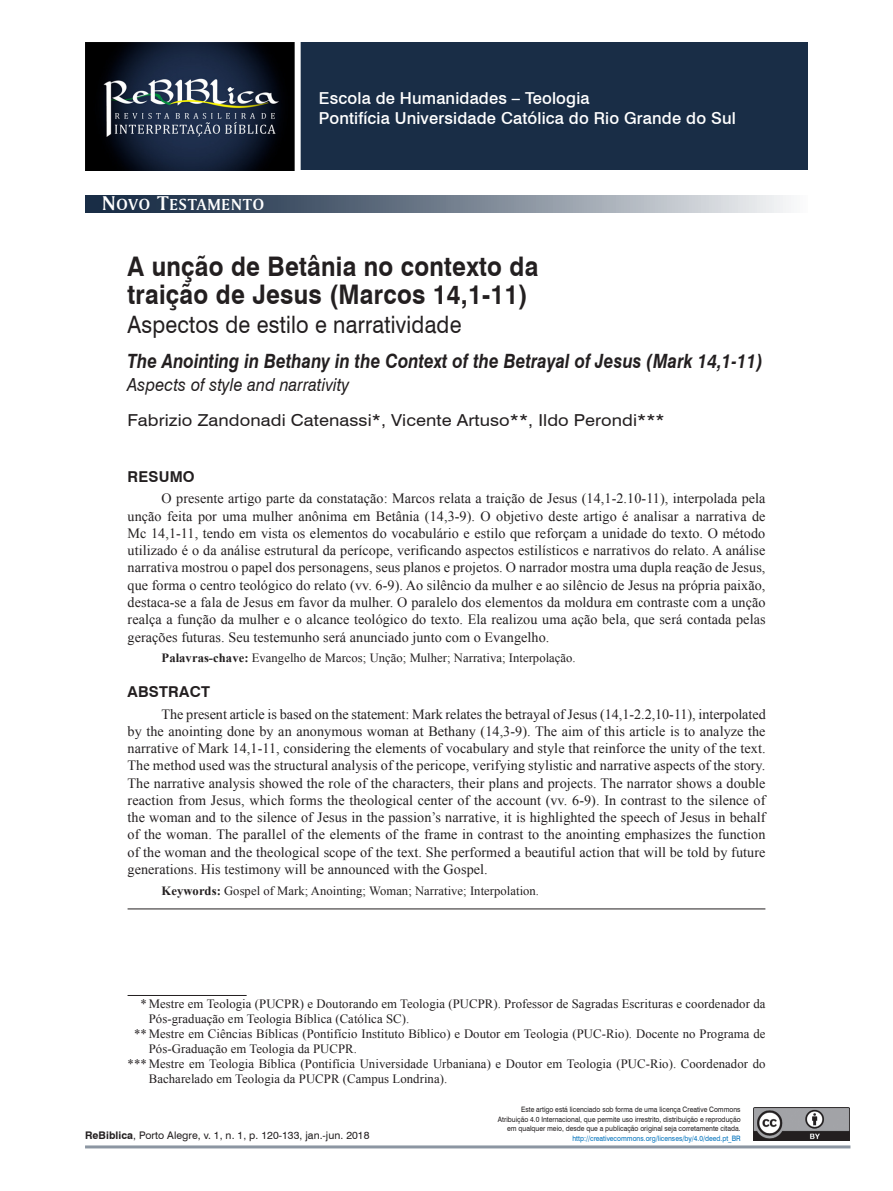
<style>
.page{position:relative;width:893px;height:1191px;background:#fff}
.page>*{position:absolute;margin:0;border:0;box-sizing:border-box;transform-origin:0 0}
.t1{font:700 27px/28.5px "Swiss 721 BT";letter-spacing:.01em;color:#231f20;scale:.9 1}
.t2{font:24px "Swiss 721 BT";letter-spacing:.01em;color:#231f20;scale:.9 1}
.t3{font:italic 700 19.65px "Swiss 721 BT";letter-spacing:.005em;color:#231f20;scale:.86 1}
.t4{font:italic 18px "Swiss 721 BT";letter-spacing:.01em;color:#231f20;scale:.9 1}
.t5{font:16.8px "Amerigo BT Bold A SC800";letter-spacing:.05em;color:#fff}
.t6{font:500 16.5px/19.5px "Swiss 721 BT";letter-spacing:.01em;color:#fff}
.t7{font:16.5px "Swiss 721 BT";letter-spacing:.005em;color:#231f20;scale:1.1 1}
.t8{font:700 15px "Swiss 721 BT";letter-spacing:.015em;color:#231f20}
.t9{font:14.1px/17.2px "Times New Roman";letter-spacing:.005em;color:#231f20;text-align:justify}
.t10{font:12.75px "Times New Roman";letter-spacing:.005em;color:#231f20}
.t11{font:12.6px "Times New Roman";letter-spacing:.005em;color:#231f20}
.t12{font:10.5px "Swiss 721 BT";letter-spacing:.005em;color:#231f20}
.t13{font:7.35px/9.4px "Swiss 721 BT";color:#231f20;text-align:right;scale:.91 1}
.t14{font:7.35px "Swiss 721 BT";color:#0072bc;scale:.91 1}
.s1{font-size:21px}
.s2{font-weight:700}
.s3{color:#fff}
</style>
<div class="page">
<svg style="left:85px;top:196px;width:704px;height:17px;background:#758190"></svg>
<img style="left:754px;top:1107px;width:96px;height:33px">
<div style="left:85px;top:43px;width:723px;height:127px;background:#192d46"></div>
<img style="left:85px;top:43px;width:210px;height:127px">
<div style="left:295px;top:27px;width:6px;height:151px;background:#fff"></div>
<hr style="left:85px;top:1145px;width:765px;height:3px;background:#8c96a2">
<hr style="left:128px;top:908px;width:637px;height:1px;background:#231f20">
<hr style="left:128px;top:995px;width:119px;height:1px;background:#231f20">
<p class="t5" style="left:102px;top:194px;width:163px"><span class="s1">N</span>OVO <span class="s1">T</span>ESTAMENTO</p>
<p class="t6" style="left:319px;top:88px;width:418px">Escola de Humanidades – Teologia<br>Pontifícia Universidade Católica do Rio Grande do Sul</p>
<h1 class="t1" style="left:128px;top:252px;width:458px">A unção de Betânia no contexto da traição de Jesus (Marcos 14,1-11)</h1>
<h2 class="t2" style="left:128px;top:310px;width:373px">Aspectos de estilo e narratividade</h2>
<h3 class="t3" style="left:128px;top:349px;width:740px">The Anointing in Bethany in the Context of the Betrayal of Jesus (Mark 14,1-11)</h3>
<p class="t4" style="left:128px;top:373px;width:248px">Aspects of style and narrativity</p>
<p class="t7" style="left:128px;top:410px;width:490px">Fabrizio Zandonadi Catenassi*, Vicente Artuso**, Ildo Perondi***</p>
<p class="t8" style="left:128px;top:467px;width:69px">Resumo</p>
<p class="t9" style="left:128px;top:490px;width:639px;text-indent:34px">O presente artigo parte da constatação: Marcos relata a traição de Jesus (14,1-2.10-11), interpolada pela unção feita por uma mulher anônima em Betânia (14,3-9). O objetivo deste artigo é analisar a narrativa de Mc 14,1-11, tendo em vista os elementos do vocabulário e estilo que reforçam a unidade do texto. O método utilizado é o da análise estrutural da perícope, verificando aspectos estilísticos e narrativos do relato. A análise narrativa mostrou o papel dos personagens, seus planos e projetos. O narrador mostra uma dupla reação de Jesus, que forma o centro teológico do relato (vv. 6-9). Ao silêncio da mulher e ao silêncio de Jesus na própria paixão, destaca-se a fala de Jesus em favor da mulher. O paralelo dos elementos da moldura em contraste com a unção realça a função da mulher e o alcance teológico do texto. Ela realizou uma ação bela, que será contada pelas gerações futuras. Seu testemunho será anunciado junto com o Evangelho.</p>
<p class="t11" style="left:162px;top:649px;width:416px"><span class="s2">Palavras-chave:</span> Evangelho de Marcos; Unção; Mulher; Narrativa; Interpolação.</p>
<p class="t8" style="left:128px;top:682px;width:84px">Abstract</p>
<p class="t9" style="left:128px;top:705px;width:640px;text-indent:34px">The present article is based on the statement: Mark relates the betrayal of Jesus (14,1-2.2,10-11), interpolated by the anointing done by an anonymous woman at Bethany (14,3-9). The aim of this article is to analyze the narrative of Mark 14,1-11, considering the elements of vocabulary and style that reinforce the unity of the text.<br>The method used was the structural analysis of the pericope, verifying stylistic and narrative aspects of the story.<br>The narrative analysis showed the role of the characters, their plans and projects. The narrator shows a double reaction from Jesus, which forms the theological center of the account (vv. 6-9). In contrast to the silence of the woman and to the silence of Jesus in the passion’s narrative, it is highlighted the speech of Jesus in behalf of the woman. The parallel of the elements of the frame in contrast to the anointing emphasizes the function of the woman and the theological scope of the text. She performed a beautiful action that will be told by future generations. His testimony will be announced with the Gospel.</p>
<p class="t11" style="left:162px;top:882px;width:379px"><span class="s2">Keywords:</span> Gospel of Mark; Anointing; Woman; Narrative; Interpolation.</p>
<p class="t10" style="left:128px;top:994px;width:639px"><span class="s3">**</span>* Mestre em Teologia (PUCPR) e Doutorando em Teologia (PUCPR). Professor de Sagradas Escrituras e coordenador da</p>
<p class="t10" style="left:149px;top:1009px;width:262px">Pós-graduação em Teologia Bíblica (Católica SC).</p>
<p class="t10" style="left:128px;top:1024px;width:639px"><span class="s3">*</span>** Mestre em Ciências Bíblicas (Pontifício Instituto Bíblico) e Doutor em Teologia (PUC-Rio). Docente no Programa de</p>
<p class="t10" style="left:149px;top:1039px;width:210px">Pós-Graduação em Teologia da PUCPR.</p>
<p class="t10" style="left:128px;top:1054px;width:639px">*** Mestre em Teologia Bíblica (Pontifícia Universidade Urbaniana) e Doutor em Teologia (PUC-Rio). Coordenador do</p>
<p class="t10" style="left:149px;top:1069px;width:300px">Bacharelado em Teologia da PUCPR (Campus Londrina).</p>
<p class="t12" style="left:85px;top:1129px;width:286px"><span class="s2">ReBiblica</span>, Porto Alegre, v. 1, n. 1, p. 120-133, jan.-jun. 2018</p>
<p class="t13" style="left:498px;top:1104px;width:268px">Este artigo está licenciado sob forma de uma licença Creative Commons<br>Atribuição 4.0 Internacional, que permite uso irrestrito, distribuição e reprodução em qualquer meio, desde que a publicação original seja corretamente citada.</p>
<p class="t14" style="left:572px;top:1133px;width:186px">http://creativecommons.org/licenses/by/4.0/deed.pt_BR</p>
</div>
